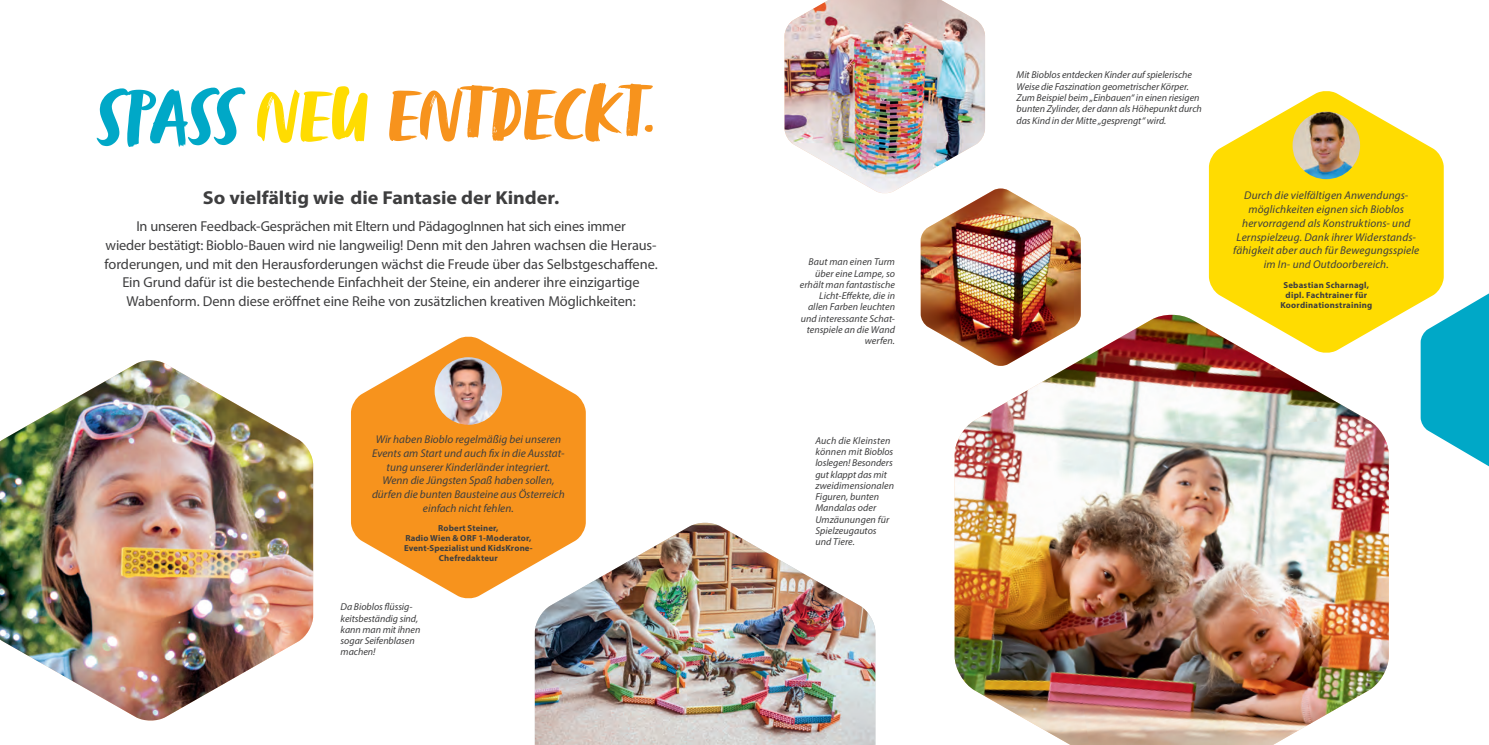
<style>
.page{position:relative;width:1489px;height:745px;background:#fff}
.page>*{position:absolute;margin:0;border:0;box-sizing:border-box;transform-origin:0 0}
.t1{font:76.5px "Zooja";letter-spacing:.02em;color:#f7931d}
.t2{font:700 18.75px "Myriad Pro";letter-spacing:-.005em;color:#3e3e3f;scale:1.07 1}
.t3{font:14.38px/18.8px "Myriad Pro";letter-spacing:-.01em;color:#3e3e3f;text-align:center}
.t4{font:italic 11.25px/13.8px "Myriad Pro";letter-spacing:.005em;color:#3e3e3f;text-align:center}
.t5{font:italic 10px/11.2px "Myriad Pro";color:#3e3e3f}
.t6{font:700 8.75px/10px "Myriad Pro";letter-spacing:.02em;color:#3e3e3f;text-align:center}
.s1{color:#00a8c7}
.s2{color:#ffdc01}
</style>
<div class="page">
<img style="left:954px;top:314px;width:434px;height:430px">
<img style="left:0;top:360px;width:313px;height:361px">
<img style="left:535px;top:522px;width:340px;height:222px">
<svg style="left:351px;top:336px;width:235px;height:262px;fill:#f7931d"></svg>
<img style="left:434px;top:357px;width:68px;height:67px;border-radius:34px">
<svg style="left:1208px;top:91px;width:235px;height:262px;fill:#ffdc01"></svg>
<img style="left:1292px;top:111px;width:67px;height:68px;border-radius:34px">
<img style="left:784px;top:0;width:202px;height:194px">
<img style="left:920px;top:188px;width:160px;height:177px">
<svg style="left:1420px;top:289px;width:68px;height:177px"></svg>
<h1 class="t1" style="left:96px;top:74px;width:558px"><span class="s1">SPASS</span> <span class="s2">NEU</span> ENTDECKT.</h1>
<h2 class="t2" style="left:203px;top:185px;width:334px">So vielfältig wie die Fantasie der Kinder.</h2>
<p class="t3" style="left:104px;top:216px;width:555px">In unseren Feedback-Gesprächen mit Eltern und PädagogInnen hat sich eines immer<br>wieder bestätigt: Bioblo-Bauen wird nie langweilig! Denn mit den Jahren wachsen die Heraus&shy;forderungen, und mit den Herausforderungen wächst die Freude über das Selbstgeschaffene.<br>Ein Grund dafür ist die bestechende Einfachheit der Steine, ein anderer ihre einzigartige Wabenform. Denn diese eröffnet eine Reihe von zusätzlichen kreativen Möglichkeiten:</p>
<p class="t4" style="left:372px;top:432px;width:194px">Wir haben Bioblo regelmäßig bei unseren Events am Start und auch fix in die Ausstat&shy;tung unserer Kinderländer integriert.<br>Wenn die Jüngsten Spaß haben sollen, dürfen die bunten Bausteine aus Österreich einfach nicht fehlen.</p>
<p class="t6" style="left:404px;top:522px;width:130px">Robert Steiner,<br>Radio Wien &amp; ORF 1-Moderator,<br>Event-Spezialist und KidsKrone-<br>Chefredakteur</p>
<p class="t5" style="left:340px;top:601px;width:81px">Da Bioblos flüssig&shy;keitsbeständig sind, kann man mit ihnen sogar Seifenblasen machen!</p>
<p class="t5" style="left:799px;top:256px;width:97px;text-align:right">Baut man einen Turm über eine Lampe, so erhält man fantastische<br>Licht-Effekte, die in allen Farben leuchten und interessante Schat&shy;tenspiele an die Wand werfen.</p>
<p class="t5" style="left:815px;top:434px;width:80px">Auch die Kleinsten können mit Bioblos loslegen! Besonders gut klappt das mit zweidimensionalen<br>Figuren, bunten<br>Mandalas oder<br>Umzäunungen für<br>Spielzeugautos und Tiere.</p>
<p class="t5" style="left:1016px;top:69px;width:187px">Mit Bioblos entdecken Kinder auf spielerische Weise die Faszination geometrischer Körper.<br>Zum Beispiel beim „Einbauen“ in einen riesigen bunten Zylinder, der dann als Höhepunkt durch das Kind in der Mitte „gesprengt“ wird.</p>
<p class="t4" style="left:1233px;top:188px;width:187px">Durch die vielfältigen Anwendungs&shy;möglichkeiten eignen sich Bioblos hervorragend als Konstruktions- und Lernspielzeug. Dank ihrer Widerstands&shy;fähigkeit aber auch für Bewegungsspiele im In- und Outdoorbereich.</p>
<p class="t6" style="left:1280px;top:280px;width:93px">Sebastian Scharnagl, dipl. Fachtrainer für<br>Koordinationstraining</p>
</div>
